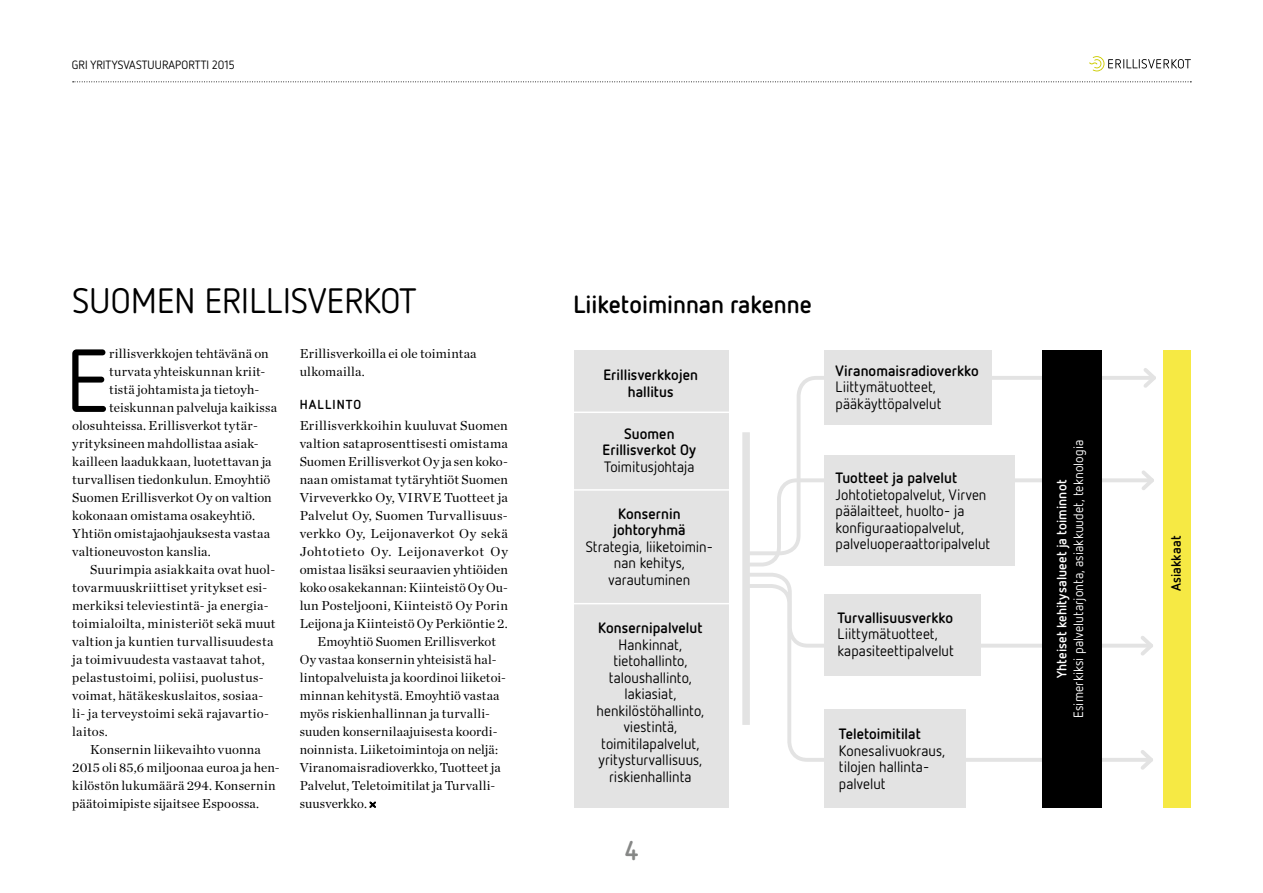
<style>
.page{position:relative;width:1263px;height:893px;background:#fff}
.page>*{position:absolute;margin:0;border:0;box-sizing:border-box;transform-origin:0 0}
.t1{font:89.1px "Netto OT";color:#000}
.t2{font:35.25px "Netto OT";letter-spacing:.01em;color:#000}
.t3{font:700 27px "Netto OT";color:#868786}
.t4{font:700 24.75px "Netto OT";color:#000}
.t5{font:15px/16.5px "Netto OT";color:#000}
.t6{font:700 15px/16.5px "Netto OT";letter-spacing:.005em;color:#000;text-align:center}
.t7{font:13.5px "Netto OT";letter-spacing:.005em;color:#fff}
.t8{font:700 13.5px "Netto OT";letter-spacing:.01em;color:#fff}
.t9{font:700 13.5px "Netto OT";letter-spacing:.01em;color:#000}
.t10{font:13.2px/18px "Chronicle Deck";letter-spacing:.015em;color:#000}
.t11{font:13.2px "Chronicle Deck";letter-spacing:.035em;color:#000}
.t12{font:700 13.05px "Netto OT";letter-spacing:.085em;color:#000}
.t13{font:12px "Netto OT";letter-spacing:.01em;color:#000}
</style>
<div class="page">
<div style="left:574px;top:350px;width:154px;height:457px;background:#e3e3e3"></div>
<svg style="left:787px;top:659px;width:350px;height:105px"></svg>
<svg style="left:1137px;top:750px;width:16px;height:20px"></svg>
<svg style="left:797px;top:374px;width:343px;height:93px"></svg>
<svg style="left:1140px;top:368px;width:16px;height:20px"></svg>
<svg style="left:369px;top:801px;width:7px;height:7px"></svg>
<div style="left:824px;top:709px;width:142px;height:99px;background:#e3e3e3"></div>
<div style="left:824px;top:594px;width:157px;height:82px;background:#e3e3e3"></div>
<div style="left:824px;top:456px;width:190px;height:110px;background:#e3e3e3"></div>
<div style="left:824px;top:350px;width:168px;height:74px;background:#e3e3e3"></div>
<div style="left:1042px;top:350px;width:59px;height:458px;background:#000"></div>
<div style="left:1163px;top:350px;width:28px;height:458px;background:#f6e944"></div>
<div style="left:742px;top:432px;width:8px;height:293px;background:#e3e3e3"></div>
<hr style="left:573px;top:412px;width:165px;height:1px;background:#fff">
<hr style="left:573px;top:489px;width:165px;height:2px;background:#fff">
<hr style="left:573px;top:603px;width:165px;height:1px;background:#fff">
<svg style="left:750px;top:467px;width:404px;height:192px"></svg>
<svg style="left:73px;top:81px;width:1118px;height:1px"></svg>
<svg style="left:1089px;top:56px;width:102px;height:15px"></svg>
<p class="t13" style="left:72px;top:57px;width:164px">GRI YRITYSVASTUURAPORTTI 2015</p>
<h2 class="t2" style="left:72px;top:279px;width:345px">SUOMEN ERILLISVERKOT</h2>
<h3 class="t4" style="left:573px;top:289px;width:240px">Liiketoiminnan rakenne</h3>
<h1 class="t1" style="left:66px;top:326px;width:45px">E</h1>
<p class="t10" style="left:109px;top:344px;width:161px">rillisverkkojen tehtävänä on</p>
<p class="t10" style="left:109px;top:362px;width:158px">turvata yhteiskunnan kriit-</p>
<p class="t10" style="left:109px;top:380px;width:152px">tistä johtamista ja tietoyh-</p>
<p class="t10" style="left:109px;top:398px;width:169px">teiskunnan palveluja kaikissa</p>
<p class="t10" style="left:72px;top:416px;width:187px">olosuhteissa. Erillisverkot tytär-</p>
<p class="t10" style="left:72px;top:434px;width:188px">yrityksineen mahdollistaa asiak-</p>
<p class="t10" style="left:72px;top:452px;width:201px">kailleen laadukkaan, luotettavan ja</p>
<p class="t10" style="left:72px;top:470px;width:200px">turvallisen tiedonkulun. Emoyhtiö</p>
<p class="t10" style="left:72px;top:488px;width:201px">Suomen Erillisverkot Oy on valtion</p>
<p class="t10" style="left:72px;top:506px;width:184px">kokonaan omistama osakeyhtiö.</p>
<p class="t10" style="left:72px;top:524px;width:199px">Yhtiön omistajaohjauksesta vastaa</p>
<p class="t10" style="left:72px;top:542px;width:140px">valtioneuvoston kanslia.</p>
<p class="t10" style="left:90px;top:560px;width:187px">Suurimpia asiakkaita ovat huol-</p>
<p class="t10" style="left:72px;top:578px;width:197px">tovarmuuskriittiset yritykset esi-</p>
<p class="t10" style="left:72px;top:596px;width:198px">merkiksi televiestintä- ja energia-</p>
<p class="t10" style="left:72px;top:614px;width:205px">toimialoilta, ministeriöt sekä muut</p>
<p class="t10" style="left:72px;top:632px;width:203px">valtion ja kuntien turvallisuudesta</p>
<p class="t10" style="left:72px;top:650px;width:194px">ja toimivuudesta vastaavat tahot,</p>
<p class="t10" style="left:72px;top:668px;width:193px">pelastustoimi, poliisi, puolustus-</p>
<p class="t10" style="left:72px;top:686px;width:193px">voimat, hätäkeskuslaitos, sosiaa-</p>
<p class="t10" style="left:72px;top:704px;width:198px">li- ja terveystoimi sekä rajavartio-</p>
<p class="t10" style="left:72px;top:722px;width:37px">laitos.</p>
<p class="t10" style="left:90px;top:740px;width:172px">Konsernin liikevaihto vuonna</p>
<p class="t10" style="left:72px;top:758px;width:209px">2015 oli 85,6 miljoonaa euroa ja hen-</p>
<p class="t10" style="left:72px;top:776px;width:205px">kilöstön lukumäärä 294. Konsernin</p>
<p class="t10" style="left:72px;top:794px;width:188px">päätoimipiste sijaitsee Espoossa.</p>
<p class="t10" style="left:300px;top:344px;width:178px">Erillisverkoilla ei ole toimintaa ulkomailla.</p>
<p class="t12" style="left:300px;top:396px;width:63px">HALLINTO</p>
<p class="t10" style="left:300px;top:416px;width:210px">Erillisverkkoihin kuuluvat Suomen</p>
<p class="t10" style="left:300px;top:434px;width:210px">valtion sataprosenttisesti omistama</p>
<p class="t10" style="left:300px;top:452px;width:210px">Suomen Erillisverkot Oy ja sen koko-</p>
<p class="t10" style="left:300px;top:470px;width:210px">naan omistamat tytäryhtiöt Suomen</p>
<p class="t10" style="left:300px;top:488px;width:210px">Virveverkko Oy, VIRVE Tuotteet ja</p>
<p class="t10" style="left:300px;top:506px;width:210px">Palvelut Oy, Suomen Turvallisuus-</p>
<p class="t10" style="left:300px;top:524px;width:210px">verkko Oy, Leijonaverkot Oy sekä</p>
<p class="t11" style="left:300px;top:541px;width:210px">Johtotieto Oy. Leijonaverkot Oy</p>
<p class="t10" style="left:300px;top:560px;width:210px">omistaa lisäksi seuraavien yhtiöiden</p>
<p class="t10" style="left:300px;top:578px;width:210px">koko osakekannan: Kiinteistö Oy Ou-</p>
<p class="t10" style="left:300px;top:596px;width:210px">lun Posteljooni, Kiinteistö Oy Porin</p>
<p class="t10" style="left:300px;top:614px;width:210px">Leijona ja Kiinteistö Oy Perkiöntie 2.</p>
<p class="t10" style="left:317px;top:632px;width:180px">Emoyhtiö Suomen Erillisverkot</p>
<p class="t10" style="left:300px;top:650px;width:199px">Oy vastaa konsernin yhteisistä hal-</p>
<p class="t10" style="left:300px;top:668px;width:208px">lintopalveluista ja koordinoi liiketoi-</p>
<p class="t10" style="left:300px;top:686px;width:201px">minnan kehitystä. Emoyhtiö vastaa</p>
<p class="t10" style="left:300px;top:704px;width:192px">myös riskienhallinnan ja turvalli-</p>
<p class="t10" style="left:300px;top:722px;width:199px">suuden konsernilaajuisesta koordi-</p>
<p class="t10" style="left:300px;top:740px;width:200px">noinnista. Liiketoimintoja on neljä:</p>
<p class="t10" style="left:300px;top:758px;width:202px">Viranomaisradioverkko, Tuotteet ja</p>
<p class="t10" style="left:300px;top:776px;width:197px">Palvelut, Teletoimitilat ja Turvalli-</p>
<p class="t10" style="left:300px;top:794px;width:69px">suusverkko.</p>
<p class="t6" style="left:603px;top:366px;width:96px">Erillisverkkojen hallitus</p>
<p class="t6" style="left:603px;top:425px;width:95px">Suomen<br>Erillisverkot Oy</p>
<p class="t5" style="left:604px;top:458px;width:92px">Toimitusjohtaja</p>
<p class="t6" style="left:613px;top:505px;width:74px">Konsernin johtoryhmä</p>
<p class="t5" style="left:586px;top:538px;width:129px;text-align:center">Strategia, liiketoimin&shy;nan kehitys, varautuminen</p>
<p class="t6" style="left:598px;top:619px;width:106px">Konsernipalvelut</p>
<p class="t5" style="left:597px;top:636px;width:109px;text-align:center">Hankinnat, tietohallinto, taloushallinto, lakiasiat, henkilöstöhallinto, viestintä, toimitilapalvelut, yritysturvallisuus, riskienhallinta</p>
<h3 class="t3" style="left:625px;top:833px;width:15px">4</h3>
<p class="t6" style="left:836px;top:362px;width:145px">Viranomaisradioverkko</p>
<p class="t5" style="left:836px;top:378px;width:107px">Liittymätuotteet, pääkäyttöpalvelut</p>
<p class="t6" style="left:836px;top:469px;width:123px">Tuotteet ja palvelut</p>
<p class="t5" style="left:836px;top:486px;width:156px">Johtotietopalvelut, Virven päälaitteet, huolto- ja konfiguraatiopalvelut, palveluoperaattoripalvelut</p>
<p class="t6" style="left:837px;top:609px;width:117px">Turvallisuusverkko</p>
<p class="t5" style="left:837px;top:625px;width:118px">Liittymätuotteet, kapasiteettipalvelut</p>
<p class="t6" style="left:839px;top:725px;width:83px">Teletoimitilat</p>
<p class="t5" style="left:839px;top:742px;width:108px">Konesalivuokraus, tilojen hallinta&shy;palvelut</p>
<p class="t7" style="left:1070px;top:718px;width:279px;rotate:-90deg">Esimerkiksi palvelutarjonta, asiakkuudet, teknologia</p>
<p class="t8" style="left:1053px;top:678px;width:200px;rotate:-90deg">Yhteiset kehitysalueet ja toiminnot</p>
<p class="t9" style="left:1168px;top:591px;width:57px;rotate:-90deg">Asiakkaat</p>
</div>
